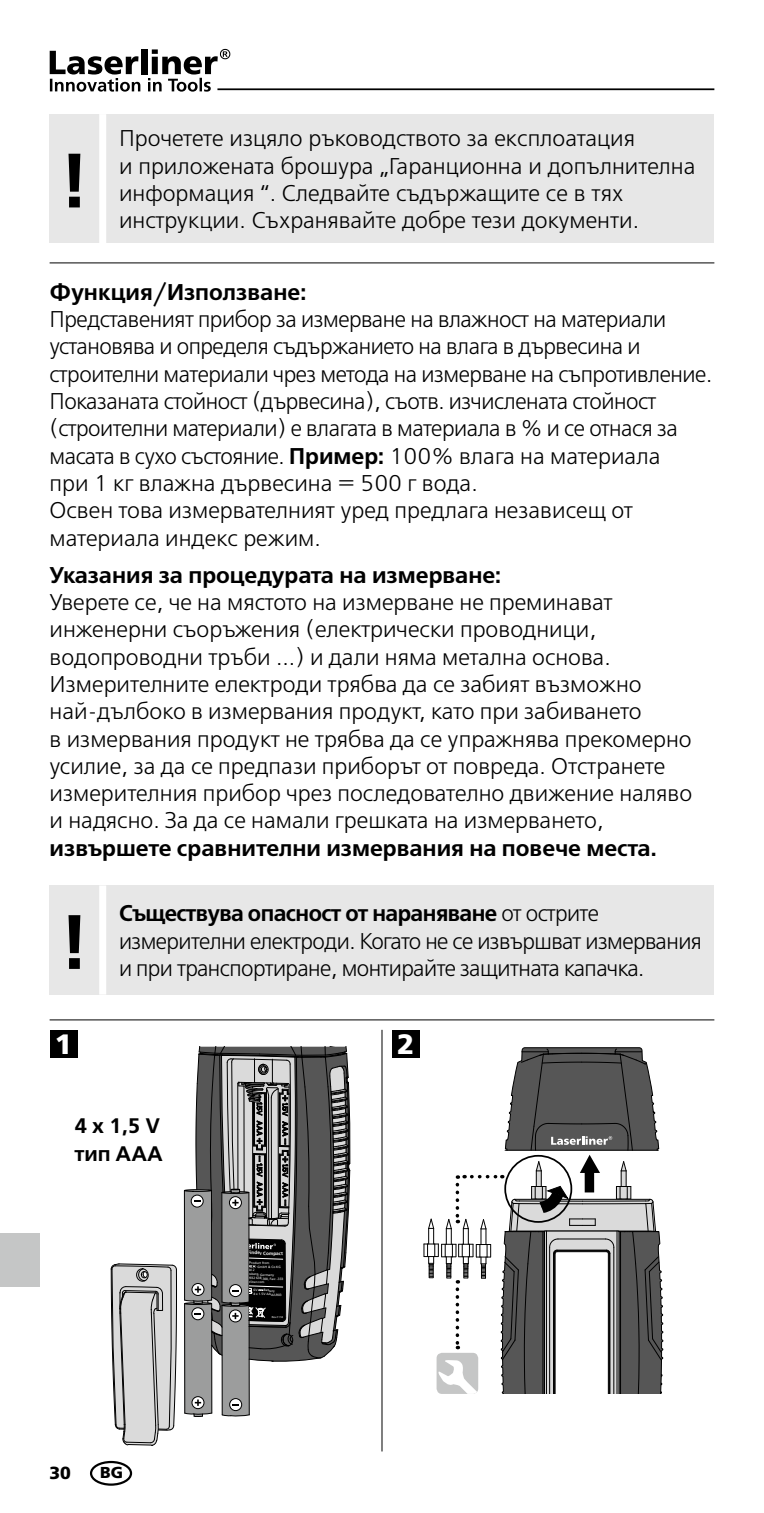
<style>
.page{position:relative;width:764px;height:1513px;background:#fff}
.page>*{position:absolute;margin:0;border:0;box-sizing:border-box;transform-origin:0 0}
.t1{font:700 77px "Frutiger LT Com";color:#000}
.t2{font:900 28px "Frutiger LT Com";color:#fff}
.t3{font:300 22.75px/27.3px "Free Set";color:#000}
.t4{font:300 22.75px/27.3px "Free Set";letter-spacing:-.02em;color:#000}
.t5{font:300 22.75px/27.3px "Free Set";letter-spacing:-.025em;color:#000}
.t6{font:600 22.75px "Free Set";color:#000}
.t7{font:600 21px/28px "Free Set";color:#000}
.t8{font:900 17.5px "Frutiger LT Com";color:#000}
.t9{font:900 15.75px "Frutiger LT Com";color:#000}
.t10{font:700 4.9px "Frutiger LT Com";color:#fff}
.s1{font-weight:600}
</style>
<div class="page">
<hr style="left:217px;top:88px;width:497px;height:2px;background:#000">
<svg style="left:50px;top:49px;width:180px;height:43px"></svg>
<hr style="left:50px;top:262px;width:664px;height:2px;background:#000">
<svg style="left:423px;top:1047px;width:240px;height:347px"></svg>
<hr style="left:50px;top:1019px;width:664px;height:1px;background:#000">
<hr style="left:381px;top:1030px;width:2px;height:421px;background:#000">
<div style="left:50px;top:1030px;width:27px;height:28px;background:#000"></div>
<div style="left:392px;top:1030px;width:28px;height:28px;background:#000"></div>
<svg style="left:111px;top:1263px;width:66px;height:183px;background:#c0c0c0"></svg>
<svg style="left:184px;top:1047px;width:166px;height:370px"></svg>
<div style="left:50px;top:885px;width:664px;height:110px;background:#e7e7e7"></div>
<div style="left:99px;top:885px;width:7px;height:110px;background:#fff"></div>
<div style="left:50px;top:114px;width:664px;height:129px;background:#e7e7e7"></div>
<div style="left:99px;top:114px;width:7px;height:129px;background:#fff"></div>
<div style="left:90px;top:1461px;width:42px;height:25px;border:2px solid #000;border-radius:50%"></div>
<div style="left:0;top:1233px;width:40px;height:54px;background:#c5c6c6"></div>
<h1 class="t1" style="left:59px;top:135px;width:31px">!</h1>
<p class="t3" style="left:119px;top:125px;width:578px">Прочетете изцяло ръководството за експлоатация<br>и приложената брошура „Гаранционна и допълнителна информация “. Следвайте съдържащите се в тях инструкции. Съхранявайте добре тези документи.</p>
<p class="t6" style="left:50px;top:278px;width:258px">Функция/Използване:</p>
<p class="t4" style="left:50px;top:306px;width:664px">Представеният прибор за измерване на влажност на материали установява и определя съдържанието на влага в дървесина и строителни материали чрез метода на измерване на съпротивление.<br>Показаната стойност (дървесина), съотв. изчислената стойност (строителни материали) е влагата в материала в % и се отнася за масата в сухо състояние. <span class="s1">Пример:</span> 100% влага на материала<br>при 1 кг влажна дървесина = 500 г вода.<br>Освен това измервателният уред предлага независещ от материала индекс режим.</p>
<p class="t6" style="left:50px;top:561px;width:453px">Указания за процедурата на измерване:</p>
<p class="t3" style="left:50px;top:589px;width:644px">Уверете се, че на мястото на измерване не преминават инженерни съоръжения (електрически проводници, водопроводни тръби ...) и дали няма метална основа.<br>Измерителните електроди трябва да се забият възможно най-дълбоко в измервания продукт, като при забиването<br>в измервания продукт не трябва да се упражнява прекомерно усилие, за да се предпази приборът от повреда. Отстранете измерителния прибор чрез последователно движение наляво и надясно. За да се намали грешката на измерването,</p>
<p class="t6" style="left:50px;top:834px;width:608px">извършете сравнителни измервания на повече места.</p>
<h1 class="t1" style="left:59px;top:897px;width:31px">!</h1>
<p class="t5" style="left:119px;top:900px;width:584px"><span class="s1">Съществува опасност от нараняване</span> от острите измерителни електроди. Когато не се извършват измервания</p>
<p class="t5" style="left:119px;top:955px;width:527px">и при транспортиране, монтирайте защитната капачка.</p>
<p class="t2" style="left:55px;top:1028px;width:19px">1</p>
<p class="t2" style="left:397px;top:1028px;width:19px">2</p>
<p class="t7" style="left:74px;top:1112px;width:90px">4 x 1,5 V тип AAA</p>
<p class="t10" style="left:235px;top:1249px;width:50px;rotate:2deg">DampFinder Compact</p>
<p class="t8" style="left:50px;top:1462px;width:23px">30</p>
<p class="t9" style="left:100px;top:1463px;width:24px">BG</p>
</div>
